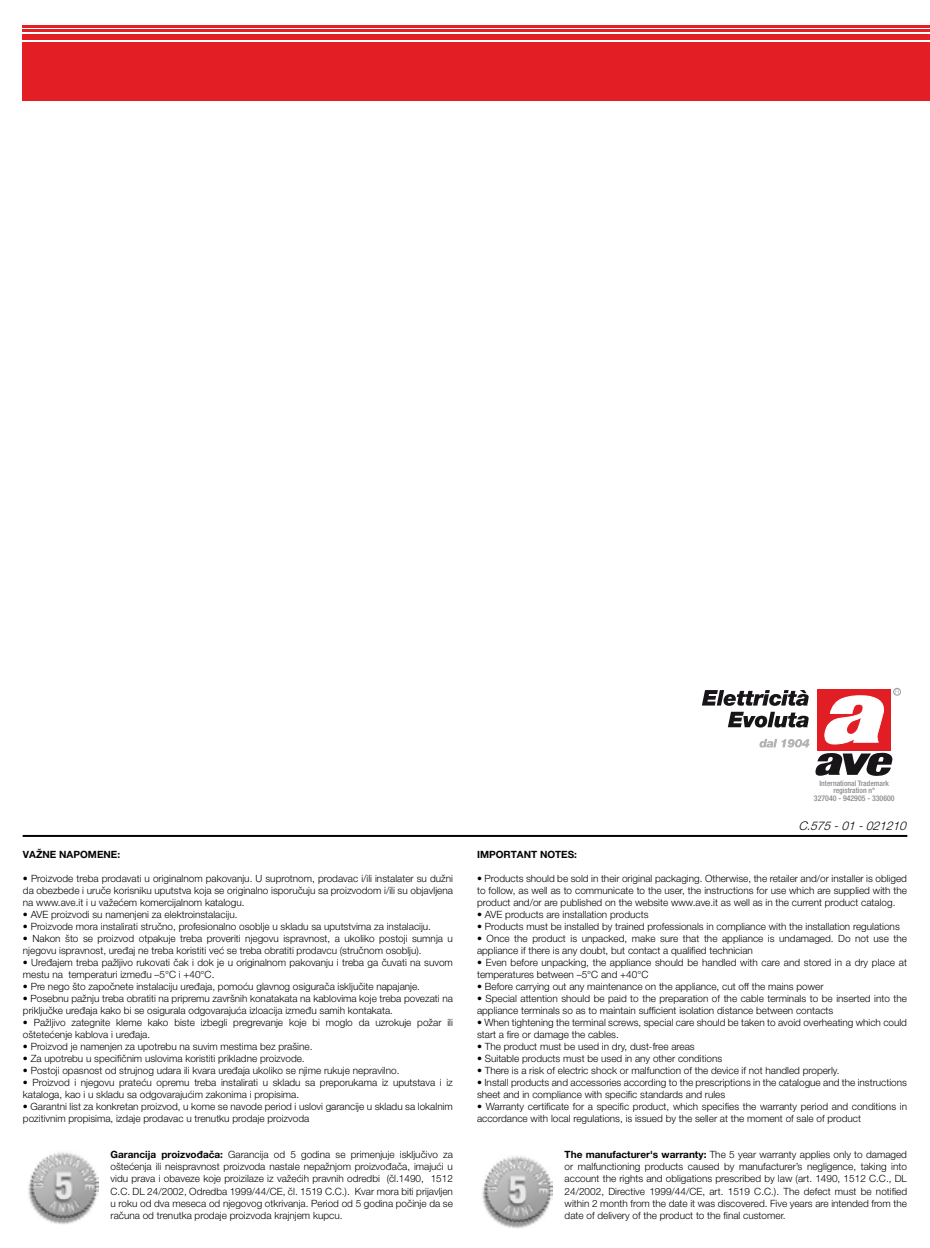
<style>
.page{position:relative;width:930px;height:1248px;background:#fff}
.page>*{position:absolute;margin:0;border:0;box-sizing:border-box;transform-origin:0 0}
.t1{font:italic 300 12px "Helvetica Neue LT Std";color:#040503}
.t2{font:300 10px/12px "Helvetica Neue LT Pro";color:#040503}
.t3{font:700 10px "Helvetica Neue LT Pro";color:#040503}
.t4{font:500 condensed 7.8px "Helvetica Neue LT Std";color:#88888b}
.t5{font:500 condensed 7.6px/7.6px "Helvetica Neue LT Std";color:#88888b;text-align:center}
.s1{font-weight:700}
</style>
<div class="page">
<hr style="left:23px;top:834px;width:884px;height:2px;background:#040503">
<div style="left:23px;top:43px;width:907px;height:58px;background:#e31e25"></div>
<div style="left:23px;top:34px;width:907px;height:6px;background:#e31e25"></div>
<hr style="left:23px;top:29px;width:907px;height:3px;background:#e31e25">
<hr style="left:23px;top:25px;width:907px;height:2px;background:#e31e25">
<img style="left:28px;top:1152px;width:70px;height:72px">
<img style="left:482px;top:1156px;width:70px;height:72px">
<svg style="left:759px;top:739px;width:50px;height:8px"></svg>
<svg style="left:728px;top:711px;width:80px;height:16px"></svg>
<svg style="left:702px;top:690px;width:106px;height:15px"></svg>
<div style="left:817px;top:689px;width:74px;height:61px;background:#e21e25"></div>
<svg style="left:824px;top:695px;width:60px;height:49px"></svg>
<svg style="left:815px;top:752px;width:77px;height:24px"></svg>
<div style="left:893px;top:688px;width:8px;height:7px;border:1px solid #9b9c9d;border-radius:50%"></div>
<svg style="left:895px;top:689px;width:4px;height:4px"></svg>
<p class="t3" style="left:23px;top:848px;width:99px">VAŽNE NAPOMENE:</p>
<p class="t2" style="left:23px;top:872px;width:431px;text-align:justify">• Proizvode treba prodavati u originalnom pakovanju. U suprotnom, prodavac i/ili instalater su dužni da obezbede i uruče korisniku uputstva koja se originalno isporučuju sa proizvodom i/ili su objavljena na www.ave.it i u važećem komercijalnom katalogu.</p>
<p class="t2" style="left:23px;top:908px;width:216px">• AVE proizvodi su namenjeni za elektroinstalaciju.</p>
<p class="t2" style="left:23px;top:920px;width:410px">• Proizvode mora instalirati stručno, profesionalno osoblje u skladu sa uputstvima za instalaciju.</p>
<p class="t2" style="left:23px;top:932px;width:431px">• Nakon što se proizvod otpakuje treba proveriti njegovu ispravnost, a ukoliko postoji sumnja u njegovu ispravnost, uređaj ne treba koristiti već se treba obratiti prodavcu (stručnom osoblju).</p>
<p class="t2" style="left:23px;top:956px;width:431px">• Uređajem treba pažljivo rukovati čak i dok je u originalnom pakovanju i treba ga čuvati na suvom mestu na temperaturi između –5°C i +40°C.</p>
<p class="t2" style="left:23px;top:980px;width:399px">• Pre nego što započnete instalaciju uređaja, pomoću glavnog osigurača isključite napajanje.</p>
<p class="t2" style="left:23px;top:992px;width:431px">• Posebnu pažnju treba obratiti na pripremu završnih konatakata na kablovima koje treba povezati na priključke uređaja kako bi se osigurala odgovarajuća izloacija između samih kontakata.</p>
<p class="t2" style="left:23px;top:1016px;width:431px">• Pažljivo zategnite kleme kako biste izbegli pregrevanje koje bi moglo da uzrokuje požar ili oštetećenje kablova i uređaja.</p>
<p class="t2" style="left:23px;top:1040px;width:291px">• Proizvod je namenjen za upotrebu na suvim mestima bez prašine.</p>
<p class="t2" style="left:23px;top:1052px;width:283px">• Za upotrebu u specifičnim uslovima koristiti prikladne proizvode.</p>
<p class="t2" style="left:23px;top:1064px;width:378px">• Postoji opasnost od strujnog udara ili kvara uređaja ukoliko se njime rukuje nepravilno.</p>
<p class="t2" style="left:23px;top:1076px;width:431px">• Proizvod i njegovu prateću opremu treba instalirati u skladu sa preporukama iz uputstava i iz kataloga, kao i u skladu sa odgovarajućim zakonima i propisima.</p>
<p class="t2" style="left:23px;top:1100px;width:431px">• Garantni list za konkretan proizvod, u kome se navode period i uslovi garancije u skladu sa lokalnim pozitivnim propisima, izdaje prodavac u trenutku prodaje proizvoda</p>
<p class="t2" style="left:110px;top:1148px;width:344px;text-align:justify"><span class="s1">Garancija proizvođača:</span> Garancija od 5 godina se primenjuje isključivo za oštećenja ili neispravnost proizvoda nastale nepažnjom proizvođača, imajući u vidu prava i obaveze koje proizilaze iz važećih pravnih odredbi (čl.1490, 1512<br>C.C. DL 24/2002, Odredba 1999/44/CE, čl. 1519 C.C.). Kvar mora biti prijavljen u roku od dva meseca od njegovog otkrivanja. Period od 5 godina počinje da se računa od trenutka prodaje proizvoda krajnjem kupcu.</p>
<p class="t5" style="left:819px;top:779px;width:71px">International Trademark registration n°</p>
<p class="t4" style="left:814px;top:793px;width:82px">327040 - 942905 - 330600</p>
<p class="t1" style="left:798px;top:817px;width:113px">C.575-01-021210</p>
<p class="t3" style="left:477px;top:848px;width:101px">IMPORTANT NOTES:</p>
<p class="t2" style="left:477px;top:872px;width:431px;text-align:justify">• Products should be sold in their original packaging. Otherwise, the retailer and/or installer is obliged to follow, as well as to communicate to the user, the instructions for use which are supplied with the product and/or are published on the website www.ave.it as well as in the current product catalog.</p>
<p class="t2" style="left:477px;top:908px;width:173px">• AVE products are installation products</p>
<p class="t2" style="left:477px;top:920px;width:424px">• Products must be installed by trained professionals in compliance with the installation regulations</p>
<p class="t2" style="left:477px;top:932px;width:431px">• Once the product is unpacked, make sure that the appliance is undamaged. Do not use the appliance if there is any doubt, but contact a qualified technician</p>
<p class="t2" style="left:477px;top:956px;width:431px">• Even before unpacking, the appliance should be handled with care and stored in a dry place at temperatures between –5°C and +40°C</p>
<p class="t2" style="left:477px;top:980px;width:348px">• Before carrying out any maintenance on the appliance, cut off the mains power</p>
<p class="t2" style="left:477px;top:992px;width:431px">• Special attention should be paid to the preparation of the cable terminals to be inserted into the appliance terminals so as to maintain sufficient isolation distance between contacts</p>
<p class="t2" style="left:477px;top:1016px;width:431px">• When tightening the terminal screws, special care should be taken to avoid overheating which could start a fire or damage the cables.</p>
<p class="t2" style="left:477px;top:1040px;width:219px">• The product must be used in dry, dust-free areas</p>
<p class="t2" style="left:477px;top:1052px;width:247px">• Suitable products must be used in any other conditions</p>
<p class="t2" style="left:477px;top:1064px;width:364px">• There is a risk of electric shock or malfunction of the device if not handled properly.</p>
<p class="t2" style="left:477px;top:1076px;width:431px">• Install products and accessories according to the prescriptions in the catalogue and the instructions sheet and in compliance with specific standards and rules</p>
<p class="t2" style="left:477px;top:1100px;width:431px">• Warranty certificate for a specific product, which specifies the warranty period and conditions in accordance with local regulations, is issued by the seller at the moment of sale of product</p>
<p class="t2" style="left:564px;top:1148px;width:344px;text-align:justify"><span class="s1">The manufacturer's warranty:</span> The 5 year warranty applies only to damaged or malfunctioning products caused by manufacturer’s negligence, taking into account the rights and obligations prescribed by law (art. 1490, 1512 C.C., DL 24/2002, Directive 1999/44/CE, art. 1519 C.C.). The defect must be notified within 2 month from the date it was discovered. Five years are intended from the date of delivery of the product to the final customer.</p>
</div>
